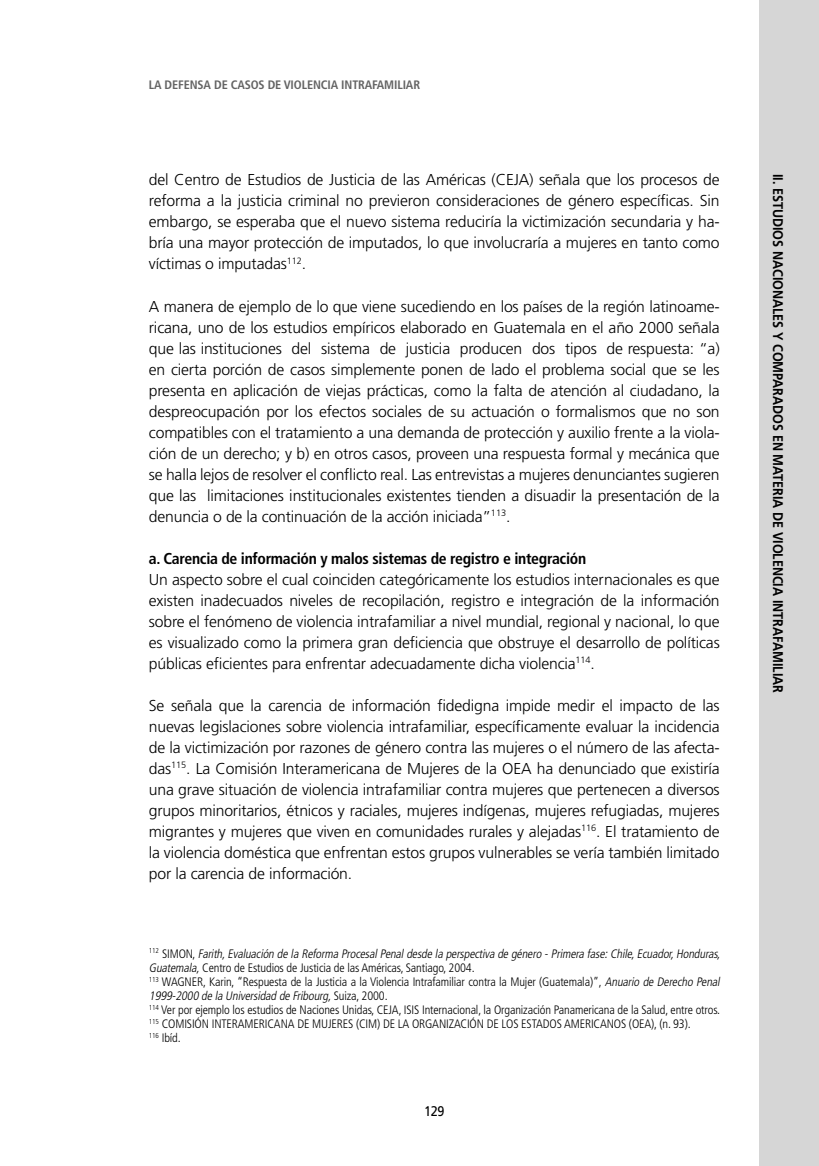
<style>
.page{position:relative;width:819px;height:1166px;background:#fff}
.page>*{position:absolute;margin:0;border:0;box-sizing:border-box;transform-origin:0 0}
.t1{font:300 15.75px/21px "Frutiger";letter-spacing:-.01em;color:#000;text-align:justify}
.t2{font:700 condensed 15.75px "Frutiger";letter-spacing:-.02em;color:#000}
.t3{font:700 14px "Frutiger";color:#000;scale:.9 1}
.t4{font:14px "Frutiger";color:#000;scale:.9 1}
.t5{font:300 condensed 12.25px/14px "Frutiger";letter-spacing:-.01em;color:#000}
.t6{font:700 condensed 12.25px "Frutiger";letter-spacing:-.01em;color:#636363}
.s1{font-style:italic}
</style>
<div class="page">
<div style="left:759px;top:0;width:60px;height:1166px;background:#d6d6d6"></div>
<p class="t6" style="left:149px;top:78px;width:273px">LA DEFENSA DE CASOS DE VIOLENCIA INTRAFAMILIAR</p>
<p class="t1" style="left:149px;top:170px;width:572px">del Centro de Estudios de Justicia de las Américas (CEJA) señala que los procesos de reforma a la justicia criminal no previeron consideraciones de género específicas. Sin embargo, se esperaba que el nuevo sistema reduciría la victimización secundaria y ha&shy;bría una mayor protección de imputados, lo que involucraría a mujeres en tanto como víctimas o imputadas<sup>112</sup>.</p>
<p class="t1" style="left:149px;top:296px;width:572px">A manera de ejemplo de lo que viene sucediendo en los países de la región latinoame&shy;ricana, uno de los estudios empíricos elaborado en Guatemala en el año 2000 señala que las instituciones del sistema de justicia producen dos tipos de respuesta: “a) en cierta porción de casos simplemente ponen de lado el problema social que se les presenta en aplicación de viejas prácticas, como la falta de atención al ciudadano, la despreocupación por los efectos sociales de su actuación o formalismos que no son compatibles con el tratamiento a una demanda de protección y auxilio frente a la viola&shy;ción de un derecho; y b) en otros casos, proveen una respuesta formal y mecánica que se halla lejos de resolver el conflicto real. Las entrevistas a mujeres denunciantes sugieren que las limitaciones institucionales existentes tienden a disuadir la presentación de la denuncia o de la continuación de la acción iniciada”<sup>113</sup>.</p>
<p class="t2" style="left:149px;top:549px;width:439px">a. Carencia de información y malos sistemas de registro e integración</p>
<p class="t1" style="left:149px;top:569px;width:572px">Un aspecto sobre el cual coinciden categóricamente los estudios internacionales es que existen inadecuados niveles de recopilación, registro e integración de la información sobre el fenómeno de violencia intrafamiliar a nivel mundial, regional y nacional, lo que es visualizado como la primera gran deficiencia que obstruye el desarrollo de políticas públicas eficientes para enfrentar adecuadamente dicha violencia<sup>114</sup>.</p>
<p class="t1" style="left:149px;top:695px;width:572px">Se señala que la carencia de información fidedigna impide medir el impacto de las nuevas legislaciones sobre violencia intrafamiliar, específicamente evaluar la incidencia de la victimización por razones de género contra las mujeres o el número de las afecta&shy;das<sup>115</sup>. La Comisión Interamericana de Mujeres de la OEA ha denunciado que existiría una grave situación de violencia intrafamiliar contra mujeres que pertenecen a diversos grupos minoritarios, étnicos y raciales, mujeres indígenas, mujeres refugiadas, mujeres migrantes y mujeres que viven en comunidades rurales y alejadas<sup>116</sup>. El tratamiento de la violencia doméstica que enfrentan estos grupos vulnerables se vería también limitado por la carencia de información.</p>
<p class="t5" style="left:149px;top:946px;width:575px"><sup>1</sup> <sup>1</sup> <sup>2</sup> S I M O N , <span class="s1">Farith,Evaluación de la Reforma ProcesalPenaldesde la perspectiva de género -Primera fase:Chile,Ecuador,Honduras, Guatemala,</span>Centro de Estudios de Justicia de las Américas, Santiago, 2004.<br><sup>113</sup> WAGNER, Karin, “Respuesta de la Justicia a la Violencia Intrafamiliar contra la Mujer (Guatemala)”, <span class="s1">Anuario de Derecho Penal 1999-2000 de la Universidad de Fribourg,</span>S u i z a , 2 0 0 0 .<br><sup>114</sup> Ver por ejemplo los estudios de Naciones Unidas, CEJA, ISIS Internacional, la Organización Panamericana de la Salud, entre otros.<br><sup>115</sup> COMISIÓN INTERAMERICANA DE MUJERES (CIM) DE LA ORGANIZACIÓN DE LOS ESTADOS AMERICANOS (OEA), (n. 93).<br><sup>116</sup> Ibíd.</p>
<p class="t4" style="left:424px;top:1103px;width:24px">129</p>
<p class="t3" style="left:786px;top:174px;width:578px;rotate:90deg">II. ESTUDIOS NACIONALES Y COMPARADOS EN MATERIA DE VIOLENCIA INTRAFAMILIAR</p>
</div>
